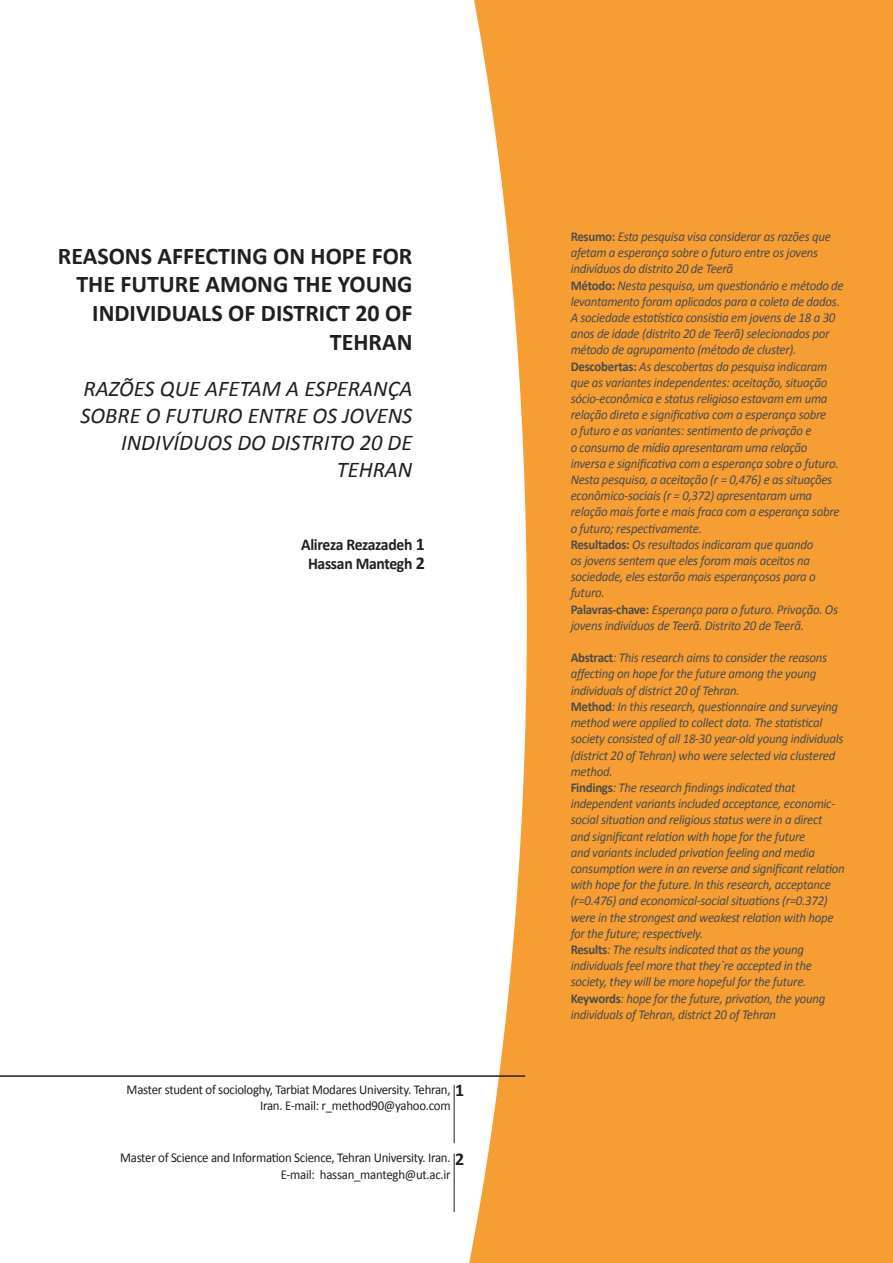
<style>
.page{position:relative;width:893px;height:1263px;background:#fff}
.page>*{position:absolute;margin:0;border:0;box-sizing:border-box;transform-origin:0 0}
.t1{font:700 24px/28.8px "Calibri";color:#231f20;text-align:right}
.t2{font:italic 22.5px/27px "Calibri";color:#231f20;text-align:right}
.t3{font:700 18px "Calibri";color:#231f20}
.t4{font:700 16.5px/19.8px "Calibri";letter-spacing:-.02em;color:#231f20;text-align:center;scale:.95 1}
.t5{font:italic 13.5px/16.2px "Calibri";letter-spacing:-.02em;color:#4b4c4d;scale:.95 1}
.t6{font:13.5px/16.2px "Calibri";letter-spacing:-.02em;color:#231f20;text-align:right;scale:.95 1}
.s1{font-size:18px}
.s2{font-weight:700;font-style:normal;color:#505050}
.s3{font-weight:700;font-style:normal}
</style>
<div class="page">
<svg style="left:469px;top:0;width:424px;height:1263px;background:#f6a747"></svg>
<hr style="left:0;top:1075px;width:525px;height:2px;background:#231f20">
<hr style="left:454px;top:1085px;width:1px;height:58px;background:#231f20">
<hr style="left:454px;top:1154px;width:1px;height:58px;background:#231f20">
<h1 class="t1" style="left:58px;top:241px;width:356px">REASONS AFFECTING ON HOPE FOR<br>THE FUTURE AMONG THE YOUNG<br>INDIVIDUALS OF DISTRICT 20 OF<br>TEHRAN</h1>
<h2 class="t2" style="left:80px;top:374px;width:334px">RAZÕES QUE AFETAM A ESPERANÇA<br>SOBRE O FUTURO ENTRE OS JOVENS<br>INDIVÍDUOS DO DISTRITO 20 DE<br>TEHRAN</h2>
<p class="t4" style="left:301px;top:534px;width:132px">Alireza Rezazadeh <span class="s1">1<br></span>Hassan Mantegh <span class="s1">2</span></p>
<p class="t6" style="left:127px;top:1081px;width:343px">Master student of sociologhy, Tarbiat Modares University. Tehran,<br>Iran. E-mail: r_method90@yahoo.com</p>
<h3 class="t3" style="left:455px;top:1078px;width:11px">1</h3>
<p class="t6" style="left:120px;top:1150px;width:349px">Master of Science and Information Science, Tehran University. Iran.<br>E-mail: hassan_mantegh@ut.ac.ir</p>
<h3 class="t3" style="left:455px;top:1147px;width:11px">2</h3>
<p class="t5" style="left:571px;top:228px;width:289px"><span class="s2">Resumo:</span> Esta pesquisa visa considerar as razões que afetam a esperança sobre o futuro entre os jovens indivíduos do distrito 20 de Teerã<br><span class="s3">Método:</span> Nesta pesquisa, um questionário e método de levantamento foram aplicados para a coleta de dados.<br>A sociedade estatística consistia em jovens de 18 a 30 anos de idade (distrito 20 de Teerã) selecionados por método de agrupamento (método de cluster).<br><span class="s3">Descobertas:</span> As descobertas da pesquisa indicaram que as variantes independentes: aceitação, situação sócio-econômica e status religioso estavam em uma relação direta e significativa com a esperança sobre<br>o futuro e as variantes: sentimento de privação e<br>o consumo de mídia apresentaram uma relação inversa e significativa com a esperança sobre o futuro.<br>Nesta pesquisa, a aceitação (r = 0,476) e as situações econômico-sociais (r = 0,372) apresentaram uma relação mais forte e mais fraca com a esperança sobre o futuro; respectivamente.<br><span class="s3">Resultados:</span> Os resultados indicaram que quando<br>os jovens sentem que eles foram mais aceitos na sociedade, eles estarão mais esperançosos para o futuro.<br><span class="s3">Palavras-chave:</span> Esperança para o futuro. Privação. Os jovens indivíduos de Teerã. Distrito 20 de Teerã.</p>
<p class="t5" style="left:571px;top:649px;width:290px"><span class="s3">Abstract</span>: This research aims to consider the reasons affecting on hope for the future among the young individuals of district 20 of Tehran.<br><span class="s3">Method</span>: In this research, questionnaire and surveying method were applied to collect data. The statistical society consisted of all 18-30 year-old young individuals (district 20 of Tehran) who were selected via clustered method.<br><span class="s3">Findings</span>: The research findings indicated that independent variants included acceptance, economic&shy;social situation and religious status were in a direct and significant relation with hope for the future<br>and variants included privation feeling and media consumption were in an reverse and significant relation with hope for the future. In this research, acceptance (r=0.476) and economical-social situations (r=0.372) were in the strongest and weakest relation with hope for the future; respectively.<br><span class="s3">Results</span>: The results indicated that as the young individuals feel more that they`re accepted in the society, they will be more hopeful for the future.<br><span class="s3">Keywords</span>: hope for the future, privation, the young individuals of Tehran, district 20 of Tehran</p>
</div>
